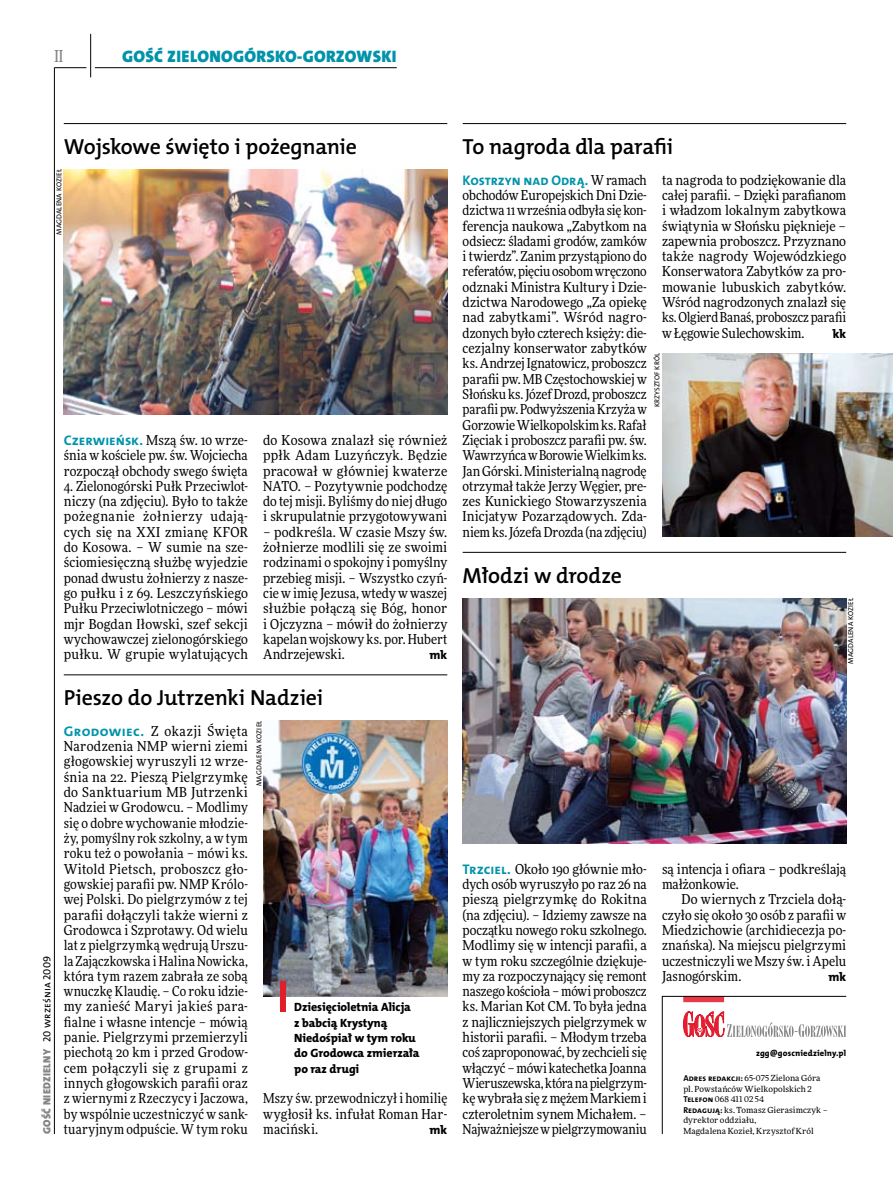
<style>
.page{position:relative;width:893px;height:1191px;background:#fff}
.page>*{position:absolute;margin:0;border:0;box-sizing:border-box;transform-origin:0 0}
.t1{font:21.9px "The Mix HP6 Se Bld";letter-spacing:-.01em;color:#000}
.t2{font:16.65px "The Mix HP9 Blk";letter-spacing:.02em;color:#0093aa}
.t3{font:500 16.5px "Freeday Narrow";color:#858486;scale:.9 1}
.t4{font:13.95px "The Mix HP7 Bld";color:#0093aa}
.t5{font:13.65px/15.3px "Freeday Narrow News";color:#000;text-align:justify}
.t6{font:12.3px "The Mix HP8 Ex Bld";letter-spacing:.005em;color:#000}
.t7{font:12px/15.3px "The Mix HP8 Ex Bld";letter-spacing:-.005em;color:#000}
.t8{font:10.5px "The Mix HP9 Blk";letter-spacing:.025em;color:#858486}
.t9{font:8.55px "The Mix HP8 Ex Bld";letter-spacing:.025em;color:#000}
.t10{font:8.4px/10.5px "Freeday News";letter-spacing:.01em;color:#000}
.t11{font:7.2px "The Mix HP5 Plain";letter-spacing:.015em;color:#000}
.s1{font-family:"The Mix HP7 Bld";font-size:13.95px;color:#0093aa}
.s2{font-family:"The Mix HP5 Plain";color:#000}
.s3{font-family:"Freeday Narrow News";font-size:13.65px;color:#000}
.s4{font-family:"The Mix HP7 Bld";font-size:8.55px}
</style>
<div class="page">
<hr style="left:54px;top:67px;width:1px;height:1067px;background:#000">
<hr style="left:90px;top:34px;width:1px;height:43px;background:#000">
<hr style="left:54px;top:67px;width:32px;height:1px;background:#000">
<hr style="left:95px;top:67px;width:302px;height:1px;background:#000">
<svg style="left:662px;top:996px;width:185px;height:138px"></svg>
<hr style="left:64px;top:123px;width:383px;height:1px;background:#000">
<hr style="left:463px;top:552px;width:383px;height:1px;background:#000">
<hr style="left:463px;top:123px;width:383px;height:1px;background:#000">
<hr style="left:64px;top:674px;width:383px;height:1px;background:#000">
<img style="left:64px;top:169px;width:383px;height:245px">
<img style="left:263px;top:720px;width:184px;height:276px">
<div style="left:280px;top:981px;width:6px;height:31px;background:#df1f2a"></div>
<img style="left:662px;top:353px;width:231px;height:184px">
<img style="left:463px;top:598px;width:383px;height:245px">
<p class="t3" style="left:54px;top:46px;width:11px">II</p>
<p class="t2" style="left:122px;top:46px;width:276px">GOŚĆ ZIELONOGÓRSKO-GORZOWSKI</p>
<h1 class="t1" style="left:64px;top:132px;width:295px">Wojskowe święto i pożegnanie</h1>
<p class="t11" style="left:54px;top:235px;width:67px;rotate:-90deg">Magdalena Kozieł</p>
<p class="t5" style="left:64px;top:432px;width:186px"><span class="s1">Czerwieńsk.</span> Mszą św. 10 wrze&shy;śnia w kościele pw. św. Wojciecha rozpoczął obchody swego święta</p>
<p class="t5" style="left:64px;top:478px;width:186px">4. Zielonogórski Pułk Przeciwlot&shy;niczy (na zdjęciu). Było to także pożegnanie żołnierzy udają&shy;cych się na XXI zmianę KFOR do Kosowa. – W sumie na sze&shy;ściomiesięczną służbę wyjedzie ponad dwustu żołnierzy z nasze&shy;go pułku i z 69. Leszczyńskiego Pułku Przeciwlotniczego – mówi mjr Bogdan Iłowski, szef sekcji wychowawczej zielonogórskiego pułku. W grupie wylatujących</p>
<p class="t5" style="left:263px;top:432px;width:186px">do Kosowa znalazł się również ppłk Adam Luzyńczyk. Będzie pracował w główniej kwaterze NATO. – Pozytywnie podchodzę do tej misji. Byliśmy do niej długo i skrupulatnie przygotowywani</p>
<p class="t5" style="left:263px;top:524px;width:186px">– podkreśla. W czasie Mszy św. żołnierze modlili się ze swoimi rodzinami o spokojny i pomyślny przebieg misji. – Wszystko czyń&shy;cie w imię Jezusa, wtedy w waszej służbie połączą się Bóg, honor i Ojczyzna – mówił do żołnierzy kapelan wojskowy ks. por. Hubert Andrzejewski.</p>
<p class="t6" style="left:430px;top:647px;width:20px">mk</p>
<p class="t8" style="left:40px;top:1134px;width:179px;rotate:-90deg">GOŚĆ NIEDZIELNY <span class="s2">20 września 2009</span></p>
<h1 class="t1" style="left:64px;top:684px;width:261px">Pieszo do Jutrzenki Nadziei</h1>
<p class="t5" style="left:64px;top:723px;width:186px"><span class="s1">Grodowiec.</span> Z okazji Święta Narodzenia NMP wierni ziemi głogowskiej wyruszyli 12 wrze&shy;śnia na 22. Pieszą Pielgrzymkę do Sanktuarium MB Jutrzenki Nadziei w Grodowcu. – Modlimy się o dobre wychowanie młodzie&shy;ży, pomyślny rok szkolny, a w tym roku też o powołania – mówi ks.<br>Witold Pietsch, proboszcz gło&shy;gowskiej parafii pw. NMP Królo&shy;wej Polski. Do pielgrzymów z tej parafii dołączyli także wierni z Grodowca i Szprotawy. Od wielu lat z pielgrzymką wędrują Urszu&shy;la Zajączkowska i Halina Nowicka, która tym razem zabrała ze sobą wnuczkę Klaudię. – Co roku idzie&shy;my zanieść Maryi jakieś para&shy;fialne i własne intencje – mówią panie. Pielgrzymi przemierzyli piechotą 20 km i przed Grodow&shy;cem połączyli się z grupami z innych głogowskich parafii oraz z wiernymi z Rzeczycy i Jaczowa, by wspólnie uczestniczyć w sank&shy;tuaryjnym odpuście. W tym roku</p>
<p class="t11" style="left:254px;top:786px;width:67px;rotate:-90deg">Magdalena Kozieł</p>
<p class="t7" style="left:294px;top:1000px;width:127px">Dziesięcioletnia Alicja<br>z babcią Krystyną<br>Niedośpiał w tym roku do Grodowca zmierzała po raz drugi</p>
<p class="t5" style="left:263px;top:1090px;width:186px">Mszy św. przewodniczył i homilię wygłosił ks. infułat Roman Har&shy;maciński.</p>
<p class="t6" style="left:430px;top:1122px;width:20px">mk</p>
<h1 class="t1" style="left:463px;top:132px;width:212px">To nagroda dla parafii</h1>
<p class="t4" style="left:463px;top:171px;width:186px">Kostrzyn nad Odrą. <span class="s3">W ramach</span></p>
<p class="t5" style="left:463px;top:187px;width:186px">obchodów Europejskich Dni Dzie&shy;dzictwa 11 września odbyła się kon&shy;ferencja naukowa „Zabytkom na odsiecz: śladami grodów, zamków i twierdz”. Zanim przystąpiono do referatów, pięciu osobom wręczono odznaki Ministra Kultury i Dzie&shy;dzictwa Narodowego „Za opiekę nad zabytkami”. Wśród nagro&shy;dzonych było czterech księży: die&shy;cezjalny konserwator zabytków ks. Andrzej Ignatowicz, proboszcz parafii pw. MB Częstochowskiej w Słońsku ks. Józef Drozd, proboszcz parafii pw. Podwyższenia Krzyża w Gorzowie Wielkopolskim ks. Rafał Zięciak i proboszcz parafii pw. św.<br>Wawrzyńca w Borowie Wielkim ks.<br>Jan Górski. Ministerialną nagrodę otrzymał także Jerzy Węgier, pre&shy;zes Kunickiego Stowarzyszenia Inicjatyw Pozarządowych. Zda&shy;niem ks. Józefa Drozda (na zdjęciu)</p>
<p class="t5" style="left:662px;top:172px;width:186px">ta nagroda to podziękowanie dla całej parafii. – Dzięki parafianom i władzom lokalnym zabytkowa świątynia w Słońsku pięknieje – zapewnia proboszcz. Przyznano także nagrody Wojewódzkiego Konserwatora Zabytków za pro&shy;mowanie lubuskich zabytków.<br>Wśród nagrodzonych znalazł się ks. Olgierd Banaś, proboszcz parafii w Łęgowie Sulechowskim.</p>
<p class="t6" style="left:833px;top:326px;width:15px">kk</p>
<p class="t11" style="left:653px;top:407px;width:56px;rotate:-90deg">Krzysztof Król</p>
<h1 class="t1" style="left:463px;top:561px;width:161px">Młodzi w drodze</h1>
<p class="t11" style="left:846px;top:663px;width:67px;rotate:-90deg">Magdalena Kozieł</p>
<p class="t5" style="left:463px;top:861px;width:186px"><span class="s1">Trzciel.</span> Około 190 głównie mło&shy;dych osób wyruszyło po raz 26 na pieszą pielgrzymkę do Rokitna (na zdjęciu). – Idziemy zawsze na początku nowego roku szkolnego.<br>Modlimy się w intencji parafii, a w tym roku szczególnie dziękuje&shy;my za rozpoczynający się remont naszego kościoła – mówi proboszcz ks. Marian Kot CM. To była jedna z najliczniejszych pielgrzymek w historii parafii. – Młodym trzeba coś zaproponować, by zechcieli się włączyć – mówi katechetka Joanna Wieruszewska, która na pielgrzym&shy;kę wybrała się z mężem Markiem i czteroletnim synem Michałem. – Najważniejsze w pielgrzymowaniu</p>
<p class="t5" style="left:662px;top:861px;width:186px">są intencja i ofiara – podkreślają małżonkowie.</p>
<p class="t5" style="left:662px;top:891px;width:186px;text-indent:20px">Do wiernych z Trzciela dołą&shy;czyło się około 30 osób z parafii w Miedzichowie (archidiecezja po&shy;znańska). Na miejscu pielgrzymi uczestniczyli we Mszy św. i Apelu Jasnogórskim.</p>
<p class="t6" style="left:828px;top:968px;width:20px">mk</p>
<p class="t9" style="left:756px;top:1047px;width:92px">zgg@goscniedzielny.pl</p>
<p class="t10" style="left:683px;top:1073px;width:146px"><span class="s4">Adres redakcji:</span> 65-075 Zielona Góra pl. Powstańców Wielkopolskich 2<br><span class="s4">Telefon</span> 068 411 02 54<br><span class="s4">Redagują:</span> ks. Tomasz Gierasimczyk – dyrektor oddziału,<br>Magdalena Kozieł, Krzysztof Król</p>
</div>
